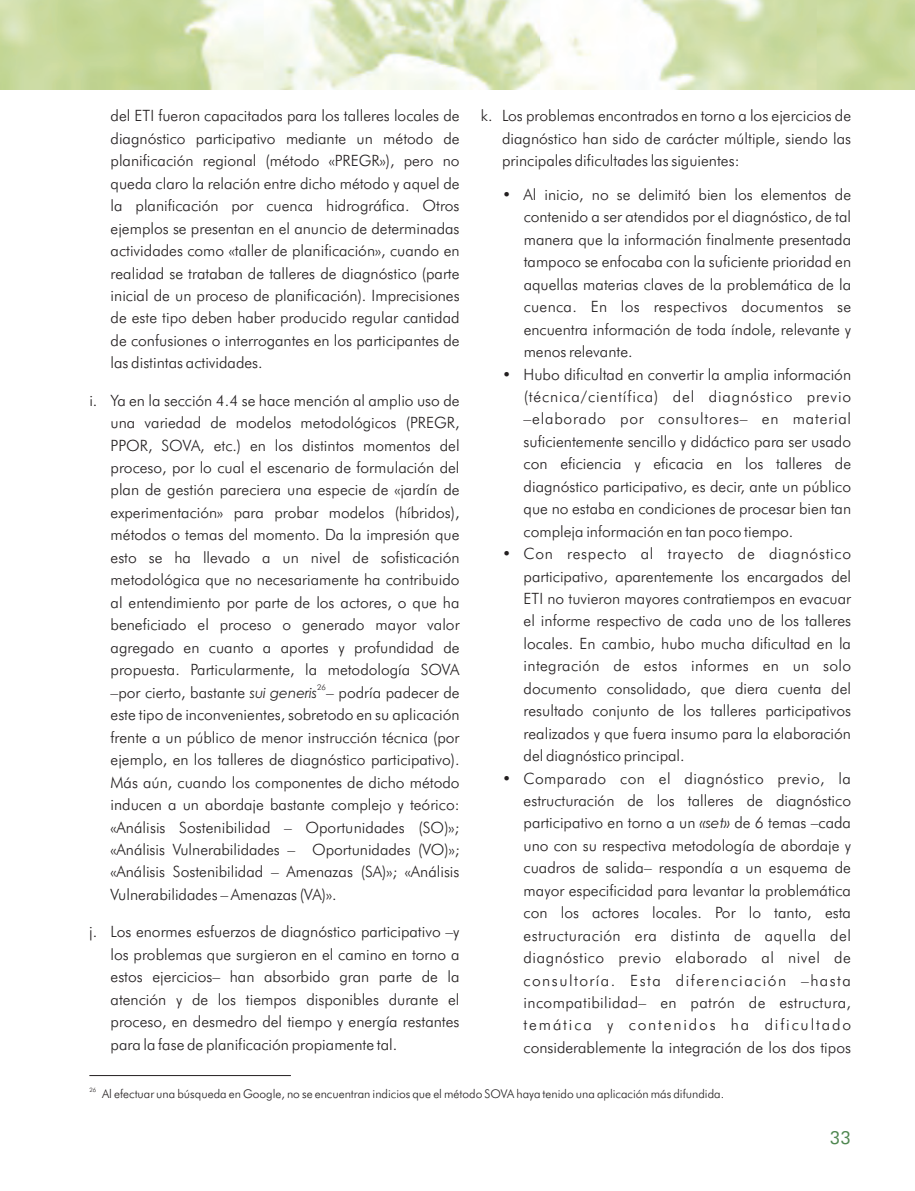
<style>
.page{position:relative;width:915px;height:1191px;background:#fff}
.page>*{position:absolute;margin:0;border:0;box-sizing:border-box;transform-origin:0 0}
.t1{font:18px "Futura BT";color:#4f8750}
.t2{font:300 15.6px/22.5px "Futura BT";color:#231f20;text-align:justify}
.t3{font:300 12px "Futura BT";color:#231f20}
.t4{font:300 7.8px "Futura BT";color:#231f20}
.t5{font:300 6px "Futura BT";color:#231f20}
.s1{font-family:"Century Gothic";font-weight:400;font-style:italic;font-size:13.5px}
</style>
<div class="page">
<img style="left:0;top:0;width:914px;height:89px">
<hr style="left:89px;top:1075px;width:202px;height:1px;background:#231f20">
<p class="t2" style="left:111px;top:106px;width:350px">del ETI fueron capacitados para los talleres locales de diagnóstico participativo mediante un método de planificación regional (método «PREGR»), pero no queda claro la relación entre dicho método y aquel de la planificación por cuenca hidrográfica. Otros ejemplos se presentan en el anuncio de determinadas actividades como «taller de planificación», cuando en realidad se trataban de talleres de diagnóstico (parte inicial de un proceso de planificación). Imprecisiones de este tipo deben haber producido regular cantidad de confusiones o interrogantes en los participantes de las distintas actividades.</p>
<p class="t2" style="left:110px;top:390px;width:350px;text-indent:-21px">i. Ya en la sección 4.4 se hace mención al amplio uso de una variedad de modelos metodológicos (PREGR, PPOR, SOVA, etc.) en los distintos momentos del proceso, por lo cual el escenario de formulación del plan de gestión pareciera una especie de «jardín de experimentación» para probar modelos (híbridos), métodos o temas del momento. Da la impresión que esto se ha llevado a un nivel de sofisticación metodológica que no necesariamente ha contribuido al entendimiento por parte de los actores, o que ha beneficiado el proceso o generado mayor valor agregado en cuanto a aportes y profundidad de propuesta. Particularmente, la metodología SOVA –por cierto, bastante <span class="s1">sui generis</span> – podría padecer de este tipo de inconvenientes, sobretodo en su aplicación frente a un público de menor instrucción técnica (por ejemplo, en los talleres de diagnóstico participativo).<br>Más aún, cuando los componentes de dicho método inducen a un abordaje bastante complejo y teórico: «Análisis Sostenibilidad – Oportunidades (SO)»; «Análisis Vulnerabilidades – Oportunidades (VO)»; «Análisis Sostenibilidad – Amenazas (SA)»; «Análisis Vulnerabilidades – Amenazas (VA)».</p>
<p class="t2" style="left:110px;top:922px;width:350px;text-indent:-21px">j. Los enormes esfuerzos de diagnóstico participativo –y los problemas que surgieron en el camino en torno a estos ejercicios– han absorbido gran parte de la atención y de los tiempos disponibles durante el proceso, en desmedro del tiempo y energía restantes para la fase de planificación propiamente tal.</p>
<p class="t4" style="left:317px;top:684px;width:10px">26</p>
<p class="t2" style="left:502px;top:106px;width:350px;text-indent:-21px">k. Los problemas encontrados en torno a los ejercicios de diagnóstico han sido de carácter múltiple, siendo las principales dificultades las siguientes:</p>
<p class="t2" style="left:523px;top:185px;width:329px;text-indent:-22px">• Al inicio, no se delimitó bien los elementos de contenido a ser atendidos por el diagnóstico, de tal manera que la información finalmente presentada tampoco se enfocaba con la suficiente prioridad en aquellas materias claves de la problemática de la cuenca. En los respectivos documentos se encuentra información de toda índole, relevante y menos relevante.</p>
<p class="t2" style="left:523px;top:364px;width:329px;text-indent:-22px">• Hubo dificultad en convertir la amplia información (técnica/científica) del diagnóstico previo –elaborado por consultores– en material suficientemente sencillo y didáctico para ser usado con eficiencia y eficacia en los talleres de diagnóstico participativo, es decir, ante un público que no estaba en condiciones de procesar bien tan compleja información en tan poco tiempo.</p>
<p class="t2" style="left:523px;top:544px;width:329px;text-indent:-22px">• Con respecto al trayecto de diagnóstico participativo, aparentemente los encargados del ETI no tuvieron mayores contratiempos en evacuar el informe respectivo de cada uno de los talleres locales. En cambio, hubo mucha dificultad en la integración de estos informes en un solo documento consolidado, que diera cuenta del resultado conjunto de los talleres participativos realizados y que fuera insumo para la elaboración del diagnóstico principal.</p>
<p class="t2" style="left:523px;top:768px;width:329px;text-indent:-22px">• Comparado con el diagnóstico previo, la estructuración de los talleres de diagnóstico participativo en torno a un <span class="s1">«set»</span> de 6 temas –cada uno con su respectiva metodología de abordaje y cuadros de salida– respondía a un esquema de mayor especificidad para levantar la problemática con los actores locales. Por lo tanto, esta estructuración era distinta de aquella del diagnóstico previo elaborado al nivel de consultoría. Esta diferenciación –hasta incompatibilidad– en patrón de estructura, temática y contenidos ha dificultado considerablemente la integración de los dos tipos</p>
<p class="t5" style="left:89px;top:1087px;width:8px">26</p>
<p class="t3" style="left:102px;top:1089px;width:623px">Al efectuar una búsqueda en Google, no se encuentran indicios que el método SOVA haya tenido una aplicación más difundida.</p>
<p class="t1" style="left:829px;top:1129px;width:23px">33</p>
</div>
